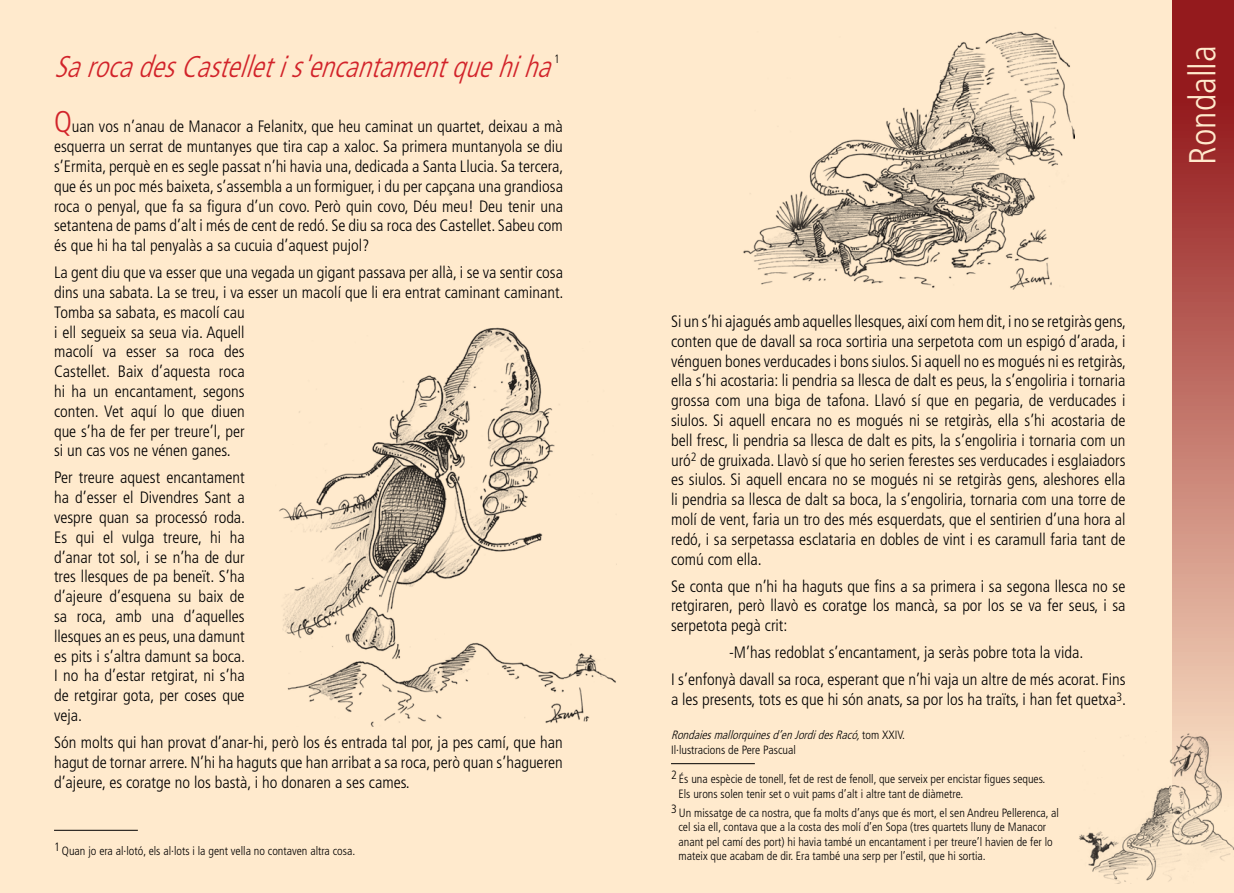
<style>
.page{position:relative;width:1234px;height:893px;background:#fff}
.page>*{position:absolute;margin:0;border:0;box-sizing:border-box;transform-origin:0 0}
.t1{font:300 condensed 37.5px "Frutiger";color:#ffeacd}
.t2{font:italic 300 condensed 30px "Frutiger";color:#d2232a;scale:.96 1}
.t3{font:300 condensed 16.5px/19.8px "Frutiger";color:#000;text-align:justify}
.t4{font:300 condensed 12px/14.4px "Frutiger";color:#000}
.t5{font:italic 300 condensed 12px/15px "Frutiger";color:#000}
.t6{font:300 condensed 12px "Frutiger";color:#000;scale:.96 1}
.s1{font-size:30px;color:#d2232a}
.s2{font-style:normal}
</style>
<div class="page">
<div style="left:0;top:0;width:1233px;height:893px;background:#ffeacd"></div>
<svg style="left:1172px;top:0;width:61px;height:731px;background:#bc6960"></svg>
<img style="left:1079px;top:731px;width:154px;height:153px">
<hr style="left:54px;top:830px;width:84px;height:1px;background:#000">
<hr style="left:671px;top:763px;width:83px;height:1px;background:#000">
<img style="left:743px;top:31px;width:330px;height:258px">
<img style="left:279px;top:327px;width:338px;height:399px">
<h2 class="t2" style="left:54px;top:49px;width:529px">SarocadesCastelletis'encantamentquehiha</h2>
<p class="t6" style="left:554px;top:52px;width:7px">1</p>
<p class="t3" style="left:54px;top:117px;width:511px"><span class="s1">Q</span>uan vos n’anau de Manacor a Felanitx, que heu caminat un quartet, deixau a mà esquerra un serrat de muntanyes que tira cap a xaloc. Sa primera muntanyola se diu s’Ermita, perquè en es segle passat n’hi havia una, dedicada a Santa Llucia. Sa tercera, que és un poc més baixeta, s’assembla a un formiguer, i du per capçana una grandiosa roca o penyal, que fa sa figura d’un covo. Però quin covo, Déu meu! Deu tenir una setantena de pams d’alt i més de cent de redó. Se diu sa roca des Castellet. Sabeu com és que hi ha tal penyalàs a sa cucuia d’aquest pujol?</p>
<p class="t3" style="left:54px;top:263px;width:511px;text-align:left">La gent diu que va esser que una vegada un gigant passava per allà, i se va sentir cosa dins una sabata. La se treu, i va esser un macolí que li era entrat caminant caminant.<br>Tomba sa sabata, es macolí cau<br>i ell segueix sa seua via. Aquell<br>macolí va esser sa roca des<br>Castellet. Baix d’aquesta roca<br>hi ha un encantament, segons<br>conten. Vet aquí lo que diuen<br>que s’ha de fer per treure’l, per<br>si un cas vos ne vénen ganes.</p>
<p class="t3" style="left:54px;top:468px;width:193px">Per treure aquest encantament ha d’esser el Divendres Sant a vespre quan sa processó roda.<br>Es qui el vulga treure, hi ha d’anar tot sol, i se n’ha de dur tres llesques de pa beneït. S’ha d’ajeure d’esquena su baix de sa roca, amb una d’aquelles llesques an es peus, una damunt es pits i s’altra damunt sa boca.<br>I no ha d’estar retgirat, ni s’ha de retgirar gota, per coses que veja.</p>
<p class="t3" style="left:54px;top:733px;width:510px">Són molts qui han provat d’anar-hi, però los és entrada tal por, ja pes camí, que han hagut de tornar arrere. N’hi ha haguts que han arribat a sa roca, però quan s’hagueren d’ajeure, es coratge no los bastà, i ho donaren a ses cames.</p>
<p class="t4" style="left:54px;top:844px;width:303px">1 Quan jo era al·lotó, els al·lots i la gent vella no contaven altra cosa.</p>
<p class="t3" style="left:671px;top:312px;width:456px">Si un s’hi ajagués amb aquelles llesques, així com hem dit, i no se retgiràs gens, conten que de davall sa roca sortiria una serpetota com un espigó d’arada, i vénguen bones verducades i bons siulos. Si aquell no es mogués ni es retgiràs, ella s’hi acostaria: li pendria sa llesca de dalt es peus, la s’engoliria i tornaria grossa com una biga de tafona. Llavó sí que en pegaria, de verducades i siulos. Si aquell encara no es mogués ni se retgiràs, ella s’hi acostaria de bell fresc, li pendria sa llesca de dalt es pits, la s’engoliria i tornaria com un uró<sup>2</sup> de gruixada. Llavò sí que ho serien ferestes ses verducades i esglaiadors es siulos. Si aquell encara no se mogués ni se retgiràs gens, aleshores ella li pendria sa llesca de dalt sa boca, la s’engoliria, tornaria com una torre de molí de vent, faria un tro des més esquerdats, que el sentirien d’una hora al redó, i sa serpetassa esclataria en dobles de vint i es caramull faria tant de comú com ella.</p>
<p class="t3" style="left:671px;top:576px;width:456px">Se conta que n’hi ha haguts que fins a sa primera i sa segona llesca no se retgiraren, però llavò es coratge los mancà, sa por los se va fer seus, i sa serpetota pegà crit:</p>
<p class="t3" style="left:671px;top:639px;width:456px;line-height:27px;text-indent:58px">-M’has redoblat s’encantament, ja seràs pobre tota la vida.<br>I s’enfonyà davall sa roca, esperant que n’hi vaja un altre de més acorat. Fins</p>
<p class="t3" style="left:671px;top:690px;width:456px">a les presents, tots es que hi són anats, sa por los ha traïts, i han fet quetxa<sup>3</sup>.</p>
<p class="t5" style="left:671px;top:728px;width:235px">Rondaiesmallorquinesd’enJordidesRacó,<span class="s2">t o m X X I V.<br>Il·lustracions de Pere Pascual</span></p>
<p class="t4" style="left:678px;top:772px;width:368px;text-indent:-8px">2 És una espècie de tonell, fet de rest de fenoll, que serveix per encistar figues seques.<br>Els urons solen tenir set o vuit pams d’alt i altre tant de diàmetre.</p>
<p class="t4" style="left:678px;top:806px;width:382px;text-indent:-8px">3 Un missatge de ca nostra, que fa molts d’anys que és mort, el sen Andreu Pellerenca, al cel sia ell, contava que a la costa des molí d’en Sopa (tres quartets lluny de Manacor anant pel camí des port) hi havia també un encantament i per treure’l havien de fer lo mateix que acabam de dir. Era també una serp per l’estil, que hi sortia.</p>
<h1 class="t1" style="left:1180px;top:165px;width:121px;rotate:-90deg">Rondalla</h1>
</div>
